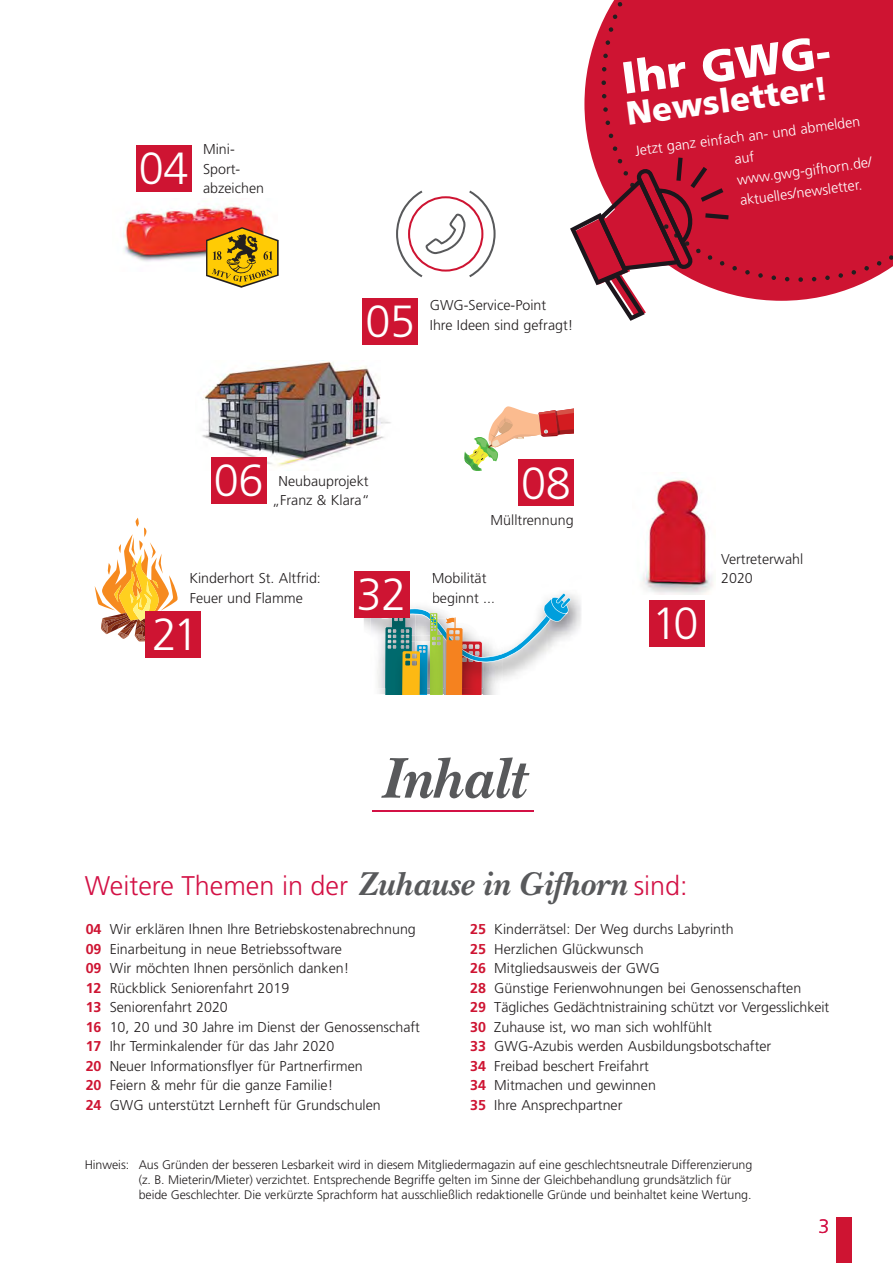
<style>
.page{position:relative;width:893px;height:1263px;background:#fff}
.page>*{position:absolute;margin:0;border:0;box-sizing:border-box;transform-origin:0 0}
.t1{font:italic 700 60px "New Baskerville";letter-spacing:-.005em;color:#58595b}
.t2{font:300 45px "Frutiger";letter-spacing:-.01em;color:#fff}
.t3{font:900 45px "Frutiger";color:#fff}
.t4{font:900 33px "Frutiger";color:#fff}
.t5{font:300 27px "Frutiger";color:#d31145}
.t6{font:300 19.5px "Frutiger";color:#d31145}
.t7{font:300 14.25px/19.5px "Frutiger";color:#231f20}
.t8{font:300 14.25px/21.1px "Frutiger";color:#fff}
.t9{font:300 12.45px/15px "Frutiger";letter-spacing:-.005em;color:#231f20}
.s1{font-family:"New Baskerville";font-weight:700;font-style:italic;font-size:34.5px;color:#58595b}
.s2{font-weight:700;color:#ce1432}
</style>
<div class="page">
<img style="left:202px;top:361px;width:189px;height:109px">
<img style="left:641px;top:478px;width:72px;height:116px">
<div style="left:518px;top:459px;width:55px;height:47px;background:#ce1432"></div>
<img style="left:123px;top:204px;width:146px;height:58px">
<svg style="left:206px;top:227px;width:73px;height:61px;background:#ca9f30"></svg>
<svg style="left:396px;top:191px;width:99px;height:86px"></svg>
<div style="left:362px;top:298px;width:56px;height:46px;background:#ce1432"></div>
<div style="left:211px;top:457px;width:55px;height:47px;background:#ce1432"></div>
<div style="left:649px;top:600px;width:56px;height:47px;background:#ce1432"></div>
<svg style="left:364px;top:575px;width:207px;height:119px"></svg>
<div style="left:354px;top:571px;width:55px;height:47px;background:#ce1432"></div>
<svg style="left:94px;top:517px;width:84px;height:140px"></svg>
<div style="left:146px;top:611px;width:55px;height:46px;background:#ce1432"></div>
<hr style="left:372px;top:810px;width:161px;height:2px;background:#d31145">
<div style="left:136px;top:145px;width:55px;height:47px;background:#ce1432"></div>
<div style="left:836px;top:1218px;width:15px;height:45px;background:#ce1432"></div>
<svg style="left:464px;top:406px;width:109px;height:65px"></svg>
<svg style="left:584px;top:25px;width:281px;height:276px;fill:#ce1432"></svg>
<div style="left:601px;top:0;width:291px;height:282px;background:#ce1432"></div>
<svg style="left:570px;top:94px;width:219px;height:227px"></svg>
<h2 class="t2" style="left:139px;top:147px;width:51px">04</h2>
<p class="t7" style="left:203px;top:140px;width:62px">Mini-<br>Sport&shy;abzeichen</p>
<h2 class="t2" style="left:365px;top:299px;width:51px">05</h2>
<p class="t7" style="left:430px;top:296px;width:145px">GWG-Service-Point<br>Ihre Ideen sind gefragt!</p>
<h2 class="t3" style="left:618px;top:52px;width:219px;rotate:-8deg">Ihr GWG-</h2>
<h3 class="t4" style="left:623px;top:95px;width:205px;rotate:-8deg">Newsletter!</h3>
<p class="t8" style="left:729px;top:129px;width:137px;text-indent:-97px;rotate:-8deg">Jetzt ganz einfach an- und abmelden auf www.gwg-gifhorn.de/ aktuelles/newsletter.</p>
<h2 class="t2" style="left:214px;top:459px;width:51px">06</h2>
<p class="t7" style="left:272px;top:472px;width:99px;text-align:center">Neubauprojekt „Franz &amp; Klara“</p>
<p class="t7" style="left:189px;top:569px;width:133px">Kinderhort St. Altfrid:<br>Feuer und Flamme</p>
<h2 class="t2" style="left:152px;top:612px;width:48px">21</h2>
<h2 class="t2" style="left:357px;top:573px;width:51px">32</h2>
<h2 class="t2" style="left:521px;top:461px;width:51px">08</h2>
<p class="t7" style="left:490px;top:511px;width:84px">Mülltrennung</p>
<p class="t7" style="left:432px;top:569px;width:56px">Mobilität</p>
<p class="t7" style="left:432px;top:589px;width:64px">beginnt ...</p>
<h1 class="t1" style="left:381px;top:753px;width:145px">Inhalt</h1>
<h2 class="t2" style="left:652px;top:602px;width:48px">10</h2>
<p class="t7" style="left:721px;top:550px;width:84px">Vertreterwahl<br>2020</p>
<h3 class="t5" style="left:85px;top:873px;width:604px">Weitere Themen in der <span class="s1">Zuhause in Gifhorn</span> sind:</h3>
<p class="t7" style="left:86px;top:920px;width:336px"><span class="s2">04</span> Wir erklären Ihnen Ihre Betriebs kosten abrechnung <span class="s2">09</span> Einarbeitung in neue Betriebssoftware<br><span class="s2">09</span> Wir möchten Ihnen persönlich danken!<br><span class="s2">12</span> Rückblick Seniorenfahrt 2019<br><span class="s2">13</span> Seniorenfahrt 2020<br><span class="s2">16</span> 10, 20 und 30 Jahre im Dienst der Genossenschaft <span class="s2">17</span> Ihr Terminkalender für das Jahr 2020<br><span class="s2">20</span> Neuer Informationsflyer für Partnerfirmen<br><span class="s2">20</span> Feiern &amp; mehr für die ganze Familie!<br><span class="s2">24</span> GWG unterstützt Lernheft für Grundschulen</p>
<p class="t7" style="left:470px;top:920px;width:360px"><span class="s2">25</span> Kinderrätsel: Der Weg durchs Labyrinth<br><span class="s2">25</span> Herzlichen Glückwunsch<br><span class="s2">26</span> Mitgliedsausweis der GWG<br><span class="s2">28</span> Günstige Ferienwohnungen bei Genossenschaften<br><span class="s2">29</span> Tägliches Gedächtnistraining schützt vor Vergesslichkeit <span class="s2">30</span> Zuhause ist, wo man sich wohlfühlt<br><span class="s2">33</span> GWG-Azubis werden Ausbildungsbotschafter<br><span class="s2">34</span> Freibad beschert Freifahrt<br><span class="s2">34</span> Mitmachen und gewinnen<br><span class="s2">35</span> Ihre Ansprechpartner</p>
<p class="t9" style="left:139px;top:1158px;width:615px;text-indent:-54px">Hinweis: Aus Gründen der besseren Lesbarkeit wird in diesem Mitgliedermagazin auf eine geschlechtsneutrale Differenzierung (z. B. Mieterin/Mieter) verzichtet. Entsprechende Begriffe gelten im Sinne der Gleichbehandlung grundsätzlich für beide Geschlechter. Die verkürzte Sprachform hat ausschließlich redaktionelle Gründe und beinhaltet keine Wertung.</p>
<h3 class="t6" style="left:818px;top:1217px;width:12px">3</h3>
</div>
